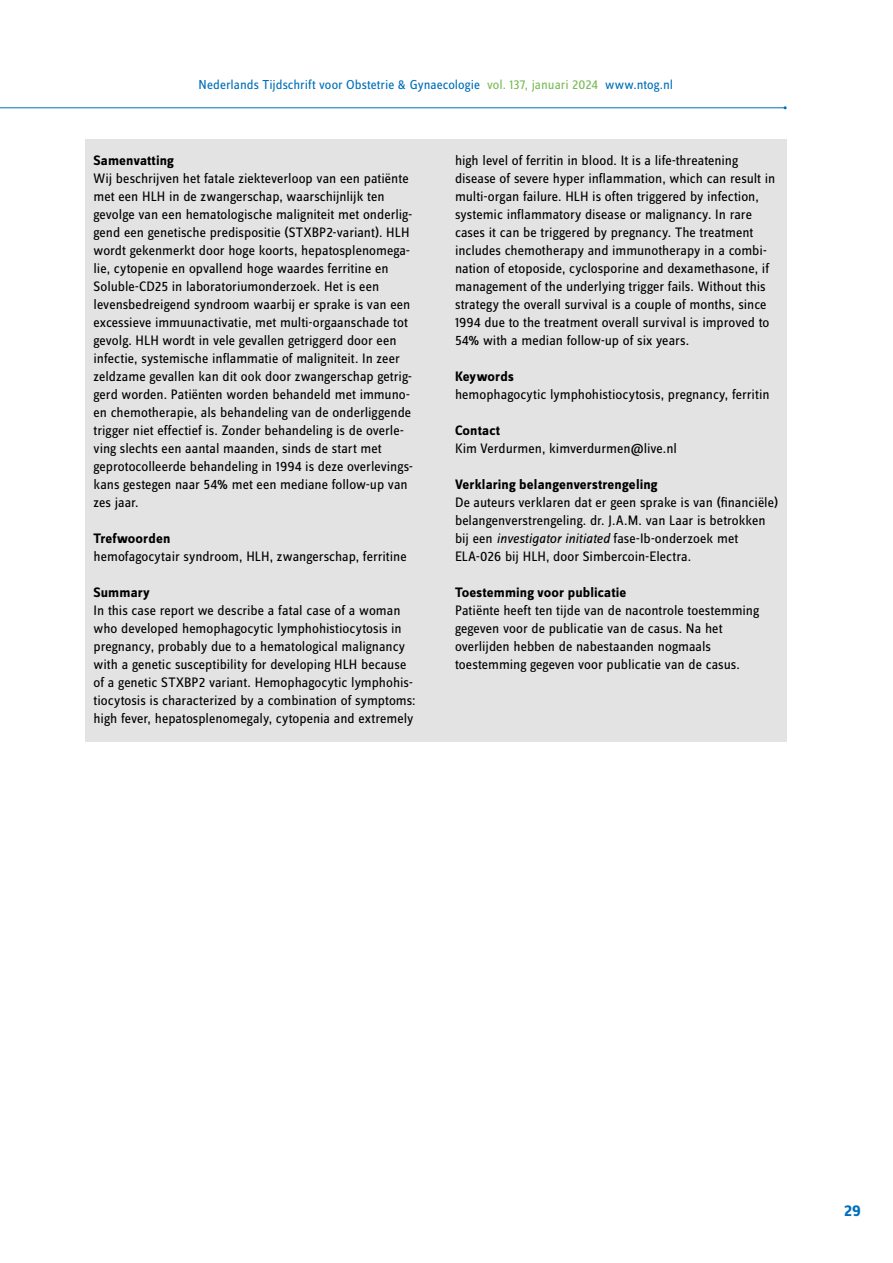
<style>
.page{position:relative;width:893px;height:1263px;background:#fff}
.page>*{position:absolute;margin:0;border:0;box-sizing:border-box;transform-origin:0 0}
.t1{font:700 16.5px "Zine Sans Dis";color:#006fba}
.t2{font:14.25px/18px "Zine Sans Dis";color:#000}
.t3{font:700 14.25px "Zine Sans Dis";letter-spacing:.01em;color:#000}
.t4{font:13.5px "Zine Sans Dis";color:#006fba}
.s1{color:#7abb57}
.s2{font-style:italic}
</style>
<div class="page">
<hr style="left:0;top:107px;width:785px;height:1px;background:#006fba">
<div style="left:85px;top:139px;width:702px;height:602px;background:#e3e3e3"></div>
<p class="t4" style="left:199px;top:78px;width:476px">Nederlands Tijdschrift voor Obstetrie &amp; Gynaecologie <span class="s1">vol. 137, januari 2024</span> www.ntog.nl</p>
<p class="t3" style="left:94px;top:153px;width:82px">Samenvatting</p>
<p class="t2" style="left:94px;top:170px;width:321px">Wij beschrijven het fatale ziekteverloop van een patiënte met een HLH in de zwangerschap, waarschijnlijk ten gevolge van een hematologische maligniteit met onderlig&shy;gend een genetische predispositie (STXBP2-variant). HLH wordt gekenmerkt door hoge koorts, hepatosplenomega&shy;lie, cytopenie en opvallend hoge waardes ferritine en Soluble-CD25 in laboratoriumonderzoek. Het is een levensbedreigend syndroom waarbij er sprake is van een excessieve immuunactivatie, met multi-orgaanschade tot gevolg. HLH wordt in vele gevallen getriggerd door een infectie, systemische inflammatie of maligniteit. In zeer zeldzame gevallen kan dit ook door zwangerschap getrig&shy;gerd worden. Patiënten worden behandeld met immuno&shy;en chemotherapie, als behandeling van de onderliggende trigger niet effectief is. Zonder behandeling is de overle&shy;ving slechts een aantal maanden, sinds de start met geprotocolleerde behandeling in 1994 is deze overlevings&shy;kans gestegen naar 54% met een mediane follow-up van zes jaar.</p>
<p class="t3" style="left:94px;top:531px;width:78px">Trefwoorden</p>
<p class="t2" style="left:94px;top:548px;width:315px">hemofagocytair syndroom, HLH, zwangerschap, ferritine</p>
<p class="t3" style="left:94px;top:585px;width:58px">Summary</p>
<p class="t2" style="left:94px;top:602px;width:324px">In this case report we describe a fatal case of a woman who developed hemophagocytic lymphohistiocytosis in pregnancy, probably due to a hematological malignancy with a genetic susceptibility for developing HLH because of a genetic STXBP2 variant. Hemophagocytic lymphohis&shy;tiocytosis is characterized by a combination of symptoms: high fever, hepatosplenomegaly, cytopenia and extremely</p>
<p class="t2" style="left:455px;top:152px;width:322px">high level of ferritin in blood. It is a life-threatening disease of severe hyper inflammation, which can result in multi-organ failure. HLH is often triggered by infection, systemic inflammatory disease or malignancy. In rare cases it can be triggered by pregnancy. The treatment includes chemotherapy and immunotherapy in a combi&shy;nation of etoposide, cyclosporine and dexamethasone, if management of the underlying trigger fails. Without this strategy the overall survival is a couple of months, since 1994 due to the treatment overall survival is improved to 54% with a median follow-up of six years.</p>
<p class="t3" style="left:455px;top:369px;width:60px">Keywords</p>
<p class="t2" style="left:455px;top:386px;width:316px">hemophagocytic lymphohistiocytosis, pregnancy, ferritin</p>
<p class="t3" style="left:455px;top:423px;width:47px">Contact</p>
<p class="t2" style="left:455px;top:440px;width:223px">Kim Verdurmen, kimverdurmen@live.nl</p>
<p class="t3" style="left:455px;top:477px;width:204px">Verklaring belangenverstrengeling</p>
<p class="t2" style="left:455px;top:494px;width:325px">De auteurs verklaren dat er geen sprake is van (financiële) belangenverstrengeling. dr. J.A.M. van Laar is betrokken bij een <span class="s2">investigator initiated</span> fase-Ib-onderzoek met ELA-026 bij HLH, door Simbercoin-Electra.</p>
<p class="t3" style="left:455px;top:585px;width:173px">Toestemming voor publicatie</p>
<p class="t2" style="left:455px;top:602px;width:305px">Patiënte heeft ten tijde van de nacontrole toestemming gegeven voor de publicatie van de casus. Na het overlijden hebben de nabestaanden nogmaals toestemming gegeven voor publicatie van de casus.</p>
<p class="t1" style="left:844px;top:1202px;width:18px">29</p>
</div>
